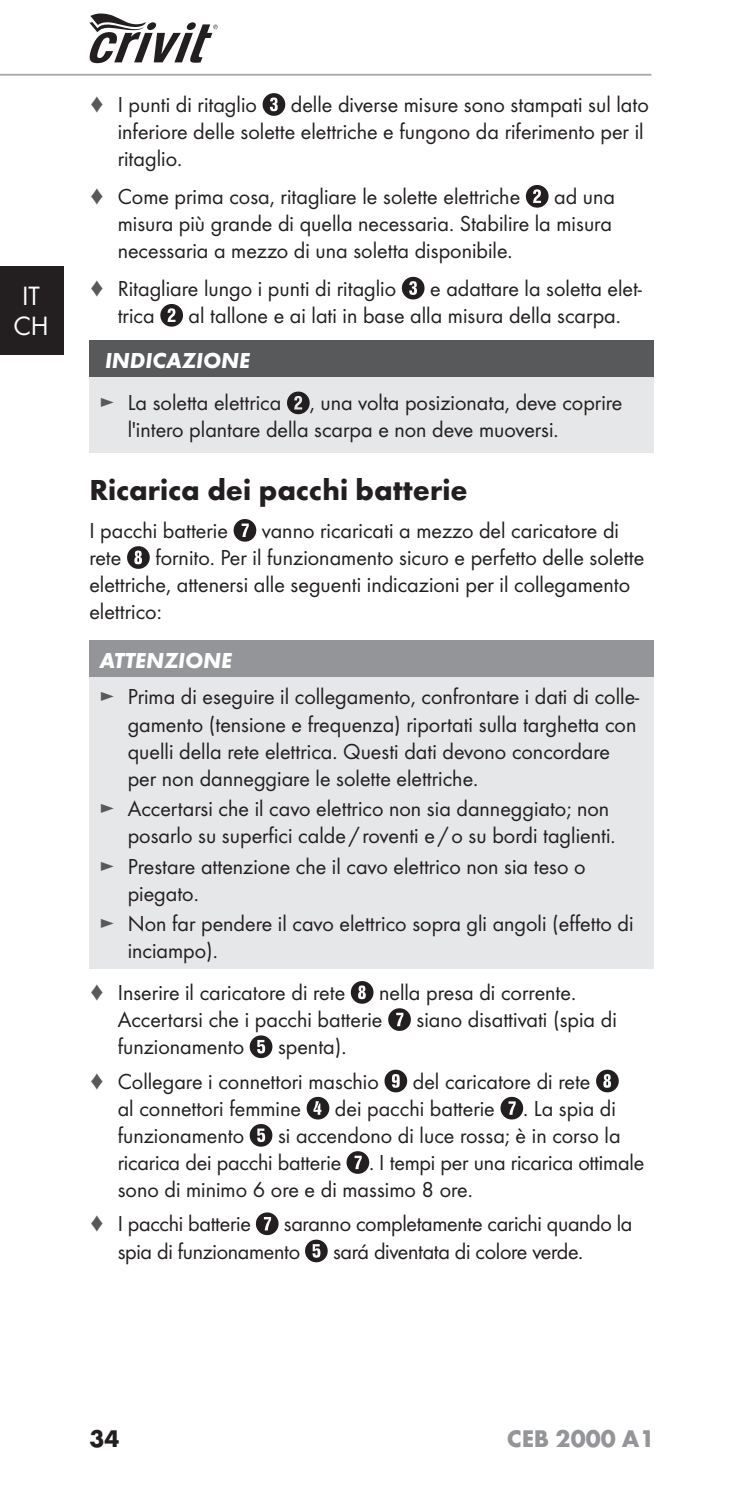
<style>
.page{position:relative;width:743px;height:1489px;background:#fff}
.page>*{position:absolute;margin:0;border:0;box-sizing:border-box;transform-origin:0 0}
.t1{font:700 30px "Futura";color:#231f20}
.t2{font:27.5px/30px "Futura Boo";color:#fff;text-align:center}
.t3{font:700 25px "Futura";color:#939598}
.t4{font:700 25px "Futura";color:#231f20}
.t5{font:22.5px/27px "Futura Boo";color:#231f20}
.t6{font:italic 700 22.5px "Futura";color:#fff}
.s1{color:#58595b}
</style>
<div class="page">
<div style="left:0;top:267px;width:63px;height:88px;background:#231f20"></div>
<hr style="left:0;top:74px;width:651px;height:2px;background:#a7a9ac">
<svg style="left:89px;top:14px;width:129px;height:49px"></svg>
<svg style="left:263px;top:93px;width:22px;height:23px"></svg>
<svg style="left:526px;top:185px;width:22px;height:23px"></svg>
<svg style="left:402px;top:277px;width:22px;height:22px"></svg>
<svg style="left:160px;top:304px;width:23px;height:22px"></svg>
<div style="left:89px;top:340px;width:565px;height:38px;background:#58595b"></div>
<div style="left:89px;top:378px;width:565px;height:75px;background:#e6e7e8"></div>
<svg style="left:287px;top:391px;width:23px;height:23px"></svg>
<svg style="left:234px;top:519px;width:22px;height:22px"></svg>
<svg style="left:127px;top:546px;width:23px;height:23px"></svg>
<div style="left:89px;top:639px;width:564px;height:38px;background:#939598"></div>
<div style="left:89px;top:677px;width:564px;height:291px;background:#e6e7e8"></div>
<svg style="left:351px;top:981px;width:22px;height:22px"></svg>
<svg style="left:388px;top:1008px;width:23px;height:22px"></svg>
<svg style="left:250px;top:1035px;width:22px;height:22px"></svg>
<svg style="left:384px;top:1069px;width:23px;height:23px"></svg>
<svg style="left:596px;top:1069px;width:23px;height:23px"></svg>
<svg style="left:307px;top:1096px;width:22px;height:23px"></svg>
<svg style="left:500px;top:1096px;width:23px;height:23px"></svg>
<svg style="left:250px;top:1124px;width:22px;height:22px"></svg>
<svg style="left:346px;top:1151px;width:23px;height:22px"></svg>
<svg style="left:256px;top:1212px;width:22px;height:22px"></svg>
<svg style="left:305px;top:1239px;width:23px;height:23px"></svg>
<p class="t2" style="left:13px;top:282px;width:37px">IT<br>CH</p>
<p class="t5" style="left:118px;top:92px;width:532px;text-indent:173px">delle diverse misure sono stampati sul lato inferiore delle solette elettriche e fungono da riferimento per il ritaglio.</p>
<p class="t5" style="left:89px;top:184px;width:432px"><span class="s1">♦</span> Come prima cosa, ritagliare le solette elettriche</p>
<p class="t5" style="left:89px;top:92px;width:169px"><span class="s1">♦</span> I punti di ritaglio</p>
<p class="t5" style="left:118px;top:184px;width:499px;text-indent:436px">ad una misura più grande di quella necessaria. Stabilire la misura necessaria a mezzo di una soletta disponibile.</p>
<p class="t5" style="left:89px;top:276px;width:308px"><span class="s1">♦</span> Ritagliare lungo i punti di ritaglio</p>
<p class="t5" style="left:430px;top:276px;width:213px">e adattare la soletta elet-</p>
<p class="t5" style="left:118px;top:303px;width:38px">trica</p>
<p class="t5" style="left:189px;top:303px;width:434px">al tallone e ai lati in base alla misura della scarpa.</p>
<p class="t6" style="left:105px;top:353px;width:146px">INDICAZIONE</p>
<p class="t5" style="left:99px;top:390px;width:183px"><span class="s1">►</span> La soletta elettrica</p>
<p class="t5" style="left:128px;top:390px;width:496px;text-indent:182px">, una volta posizionata, deve coprire l'intero plantare della scarpa e non deve muoversi.</p>
<h1 class="t1" style="left:89px;top:478px;width:380px">Ricarica dei pacchi batterie</h1>
<p class="t5" style="left:89px;top:518px;width:140px">I pacchi batterie</p>
<p class="t5" style="left:262px;top:518px;width:359px">vanno ricaricati a mezzo del caricatore di</p>
<p class="t5" style="left:89px;top:545px;width:34px">rete</p>
<p class="t5" style="left:89px;top:545px;width:556px;text-indent:66px">fornito. Per il funzionamento sicuro e perfetto delle solette elettriche, attenersi alle seguenti indicazioni per il collegamento elettrico:</p>
<p class="t6" style="left:99px;top:652px;width:134px">ATTENZIONE</p>
<p class="t5" style="left:128px;top:684px;width:513px;text-indent:-28px"><span class="s1">►</span> Prima di eseguire il collegamento, confrontare i dati di colle&shy;gamento (tensione e frequenza) riportati sulla targhetta con quelli della rete elettrica. Questi dati devono concordare per non danneggiare le solette elettriche.</p>
<p class="t5" style="left:99px;top:796px;width:518px;text-align:right"><span class="s1">►</span> Accertarsi che il cavo elettrico non sia danneggiato; non posarlo su superfici calde / roventi e / o su bordi taglienti.</p>
<p class="t5" style="left:128px;top:853px;width:459px;text-indent:-28px"><span class="s1">►</span> Prestare attenzione che il cavo elettrico non sia teso o piegato.</p>
<p class="t5" style="left:128px;top:911px;width:507px;text-indent:-28px"><span class="s1">►</span> Non far pendere il cavo elettrico sopra gli angoli (effetto di inciampo).</p>
<p class="t5" style="left:89px;top:980px;width:257px"><span class="s1">♦</span> Inserire il caricatore di rete</p>
<p class="t5" style="left:118px;top:980px;width:460px;text-indent:261px">nella presa di corrente.<br>Accertarsi che i pacchi batterie</p>
<p class="t5" style="left:416px;top:1007px;width:202px">siano disattivati (spia di</p>
<p class="t5" style="left:118px;top:1034px;width:128px">funzionamento</p>
<p class="t5" style="left:89px;top:1030px;width:291px;line-height:34.2px;text-indent:189px">spenta).<br><span class="s1">♦</span> Collegare i connettori maschio</p>
<p class="t5" style="left:413px;top:1068px;width:179px">del caricatore di rete</p>
<p class="t5" style="left:118px;top:1095px;width:185px">al connettori femmine</p>
<p class="t5" style="left:335px;top:1095px;width:161px">dei pacchi batterie</p>
<p class="t5" style="left:523px;top:1095px;width:94px">. La spia di</p>
<p class="t5" style="left:118px;top:1122px;width:128px">funzionamento</p>
<p class="t5" style="left:118px;top:1122px;width:528px;text-indent:160px">si accendono di luce rossa; è in corso la ricarica dei pacchi batterie . I tempi per una ricarica ottimale sono di minimo 6 ore e di massimo 8 ore.</p>
<p class="t5" style="left:89px;top:1211px;width:163px"><span class="s1">♦</span> I pacchi batterie</p>
<p class="t5" style="left:118px;top:1211px;width:516px;text-indent:166px">saranno completamente carichi quando la spia di funzionamento</p>
<p class="t5" style="left:333px;top:1238px;width:252px">sará diventata di colore verde.</p>
<p class="t4" style="left:89px;top:1428px;width:32px">34</p>
<p class="t3" style="left:507px;top:1428px;width:149px">CEB 2000 A1</p>
</div>
